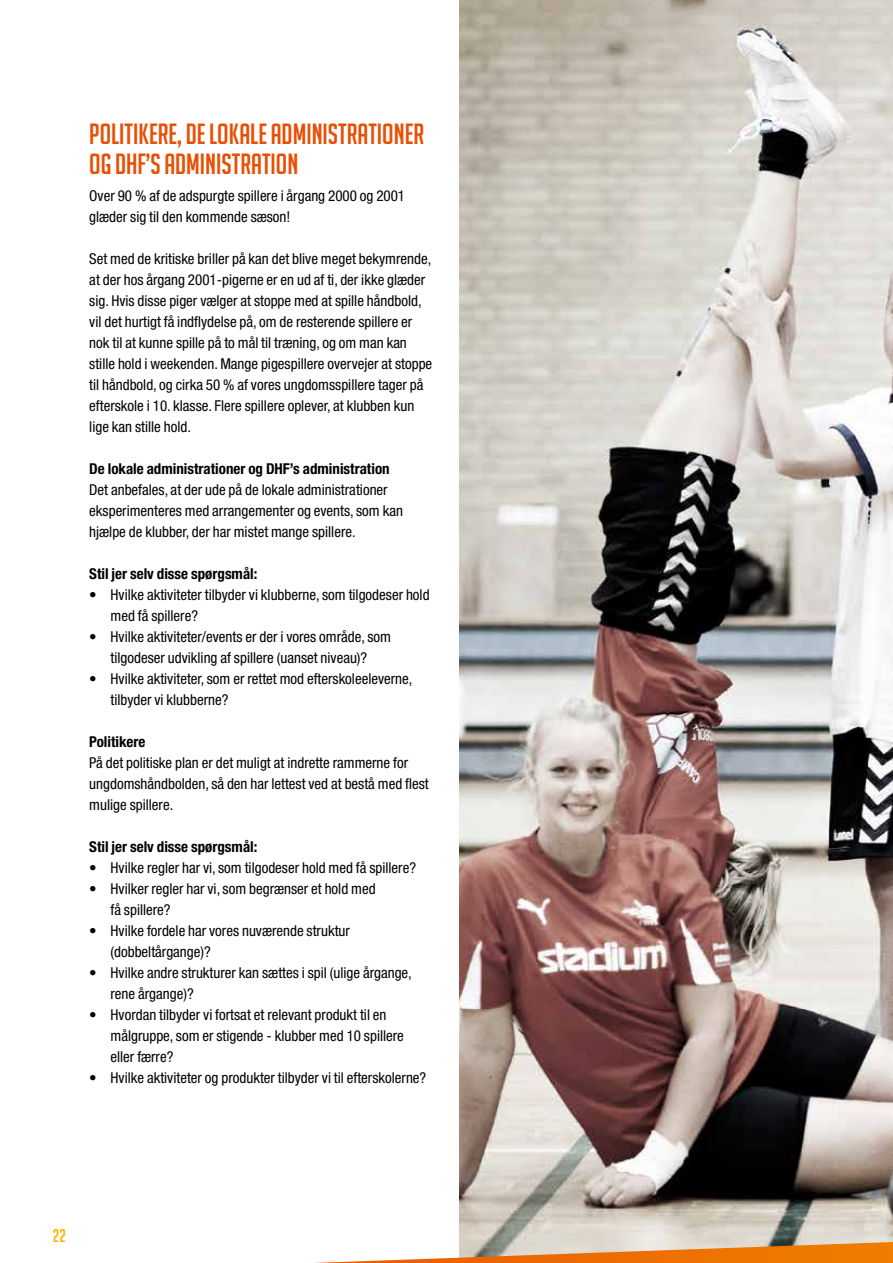
<style>
.page{position:relative;width:893px;height:1263px;background:#fff}
.page>*{position:absolute;margin:0;border:0;box-sizing:border-box;transform-origin:0 0}
.t1{font:28.5px/30px "Big Noodle Titling";color:#e94f04}
.t2{font:18px "Big Noodle Titling";color:#fab400}
.t3{font:condensed 15px/21px "Helvetica Neue LT Std";color:#000}
.t4{font:700 condensed 15px "Helvetica Neue LT";color:#000}
</style>
<div class="page">
<img style="left:459px;top:0;width:434px;height:1242px">
<svg style="left:314px;top:1242px;width:579px;height:21px"></svg>
<h1 class="t1" style="left:89px;top:119px;width:336px">POLITIKERE, DE LOKALE ADMINISTRATIONER<br>OG DHF’S ADMINISTRATION</h1>
<p class="t3" style="left:89px;top:185px;width:317px">Over 90 % af de adspurgte spillere i årgang 2000 og 2001 glæder sig til den kommende sæson!</p>
<p class="t3" style="left:89px;top:248px;width:344px">Set med de kritiske briller på kan det blive meget bekymrende, at der hos årgang 2001-pigerne er en ud af ti, der ikke glæder sig. Hvis disse piger vælger at stoppe med at spille håndbold, vil det hurtigt få indflydelse på, om de resterende spillere er nok til at kunne spille på to mål til træning, og om man kan stille hold i weekenden. Mange pigespillere overvejer at stoppe til håndbold, og cirka 50 % af vores ungdomsspillere tager på efterskole i 10. klasse. Flere spillere oplever, at klubben kun lige kan stille hold.</p>
<p class="t4" style="left:89px;top:460px;width:302px">De lokale administrationer og DHF’s administration</p>
<p class="t3" style="left:89px;top:479px;width:315px">Det anbefales, at der ude på de lokale administrationer eksperimenteres med arrangementer og events, som kan hjælpe de klubber, der har mistet mange spillere.</p>
<p class="t4" style="left:89px;top:565px;width:170px">Stil jer selv disse spørgsmål:</p>
<p class="t3" style="left:111px;top:584px;width:321px;text-indent:-21px">• Hvilke aktiviteter tilbyder vi klubberne, som tilgodeser hold med få spillere?</p>
<p class="t3" style="left:89px;top:626px;width:303px;text-align:center">• Hvilke aktiviteter/events er der i vores område, som tilgodeser udvikling af spillere (uanset niveau)?</p>
<p class="t3" style="left:111px;top:668px;width:303px;text-indent:-21px">• Hvilke aktiviteter, som er rettet mod efterskoleeleverne, tilbyder vi klubberne?</p>
<p class="t4" style="left:89px;top:733px;width:58px">Politikere</p>
<p class="t3" style="left:89px;top:752px;width:341px">På det politiske plan er det muligt at indrette rammerne for ungdomshåndbolden, så den har lettest ved at bestå med flest mulige spillere.</p>
<p class="t4" style="left:89px;top:838px;width:170px">Stil jer selv disse spørgsmål:</p>
<p class="t3" style="left:89px;top:857px;width:328px">• Hvilke regler har vi, som tilgodeser hold med få spillere?</p>
<p class="t3" style="left:111px;top:878px;width:267px;text-indent:-21px">• Hvilker regler har vi, som begrænser et hold med få spillere?</p>
<p class="t3" style="left:111px;top:920px;width:241px;text-indent:-21px">• Hvilke fordele har vores nuværende struktur (dobbeltårgange)?</p>
<p class="t3" style="left:111px;top:962px;width:303px;text-indent:-21px">• Hvilke andre strukturer kan sættes i spil (ulige årgange, rene årgange)?</p>
<p class="t3" style="left:111px;top:1004px;width:295px;text-indent:-21px">• Hvordan tilbyder vi fortsat et relevant produkt til en målgruppe, som er stigende - klubber med 10 spillere eller færre?</p>
<p class="t3" style="left:89px;top:1067px;width:338px">• Hvilke aktiviteter og produkter tilbyder vi til efterskolerne?</p>
<p class="t2" style="left:53px;top:1226px;width:15px">22</p>
</div>
